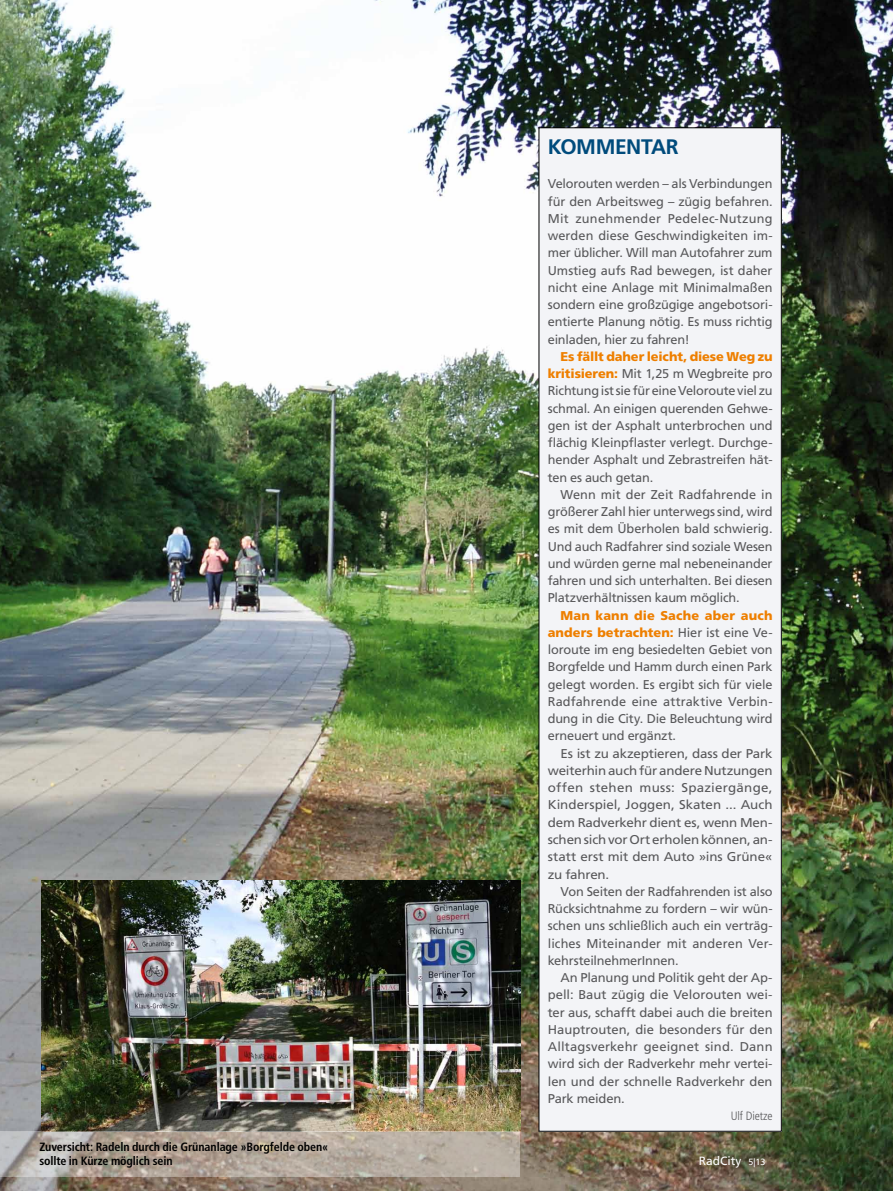
<style>
.page{position:relative;width:893px;height:1191px;background:#fff}
.page>*{position:absolute;margin:0;border:0;box-sizing:border-box;transform-origin:0 0}
.t1{font:700 21px "Frutiger LT";color:#004b7c}
.t2{font:12.75px "Frutiger LT";letter-spacing:-.01em;color:#58585a}
.t3{font:12.75px "Frutiger LT";letter-spacing:-.01em;color:#58585a;scale:1.05 1}
.t4{font:12.75px "Frutiger LT";letter-spacing:.01em;color:#58585a}
.t5{font:900 12.75px "Frutiger LT";color:#ee7f00}
.t6{font:12.75px "Frutiger LT";letter-spacing:.02em;color:#58585a}
.t7{font:12.75px "Frutiger LT";letter-spacing:.02em;color:#58585a;scale:1.05 1}
.t8{font:700 condensed 12px/14.4px "Frutiger LT";letter-spacing:-.01em;color:#000}
.t9{font:12px "Frutiger LT";color:#fff}
.t10{font:300 condensed 12px "Frutiger LT";letter-spacing:-.005em;color:#58585a}
.s1{font-weight:900;color:#ee7f00}
.s2{font-weight:400;color:#58585a}
.s3{font-size:9px}
</style>
<div class="page">
<img style="left:0;top:0;width:893px;height:1191px">
<img style="left:42px;top:880px;width:478px;height:251px">
<div style="left:539px;top:127px;width:243px;height:1004px;background:#f3f4f7"></div>
<svg style="left:0;top:1131px;width:520px;height:46px;background:#b5aa9f"></svg>
<p class="t8" style="left:39px;top:1139px;width:291px">Zuversicht: Radeln durch die Grünanlage »Borgfelde oben« sollte in Kürze möglich sein</p>
<p class="t1" style="left:548px;top:134px;width:29px">KOMMENTAR</p>
<p class="t2" style="left:548px;top:176px;width:226px">Velorouten werden – als Verbindungen</p>
<p class="t2" style="left:548px;top:194px;width:226px">für den Arbeitsweg – zügig befahren.</p>
<p class="t6" style="left:548px;top:211px;width:226px">Mit zunehmender Pedelec-Nutzung</p>
<p class="t2" style="left:548px;top:228px;width:226px">werden diese Geschwindigkeiten im-</p>
<p class="t2" style="left:548px;top:245px;width:226px">mer üblicher. Will man Autofahrer zum</p>
<p class="t2" style="left:548px;top:263px;width:226px">Umstieg aufs Rad bewegen, ist daher</p>
<p class="t2" style="left:548px;top:280px;width:226px">nicht eine Anlage mit Minimalmaßen</p>
<p class="t2" style="left:548px;top:297px;width:226px">sondern eine großzügige angebotsori-</p>
<p class="t2" style="left:548px;top:314px;width:226px">entierte Planung nötig. Es muss richtig</p>
<p class="t2" style="left:548px;top:332px;width:143px">einladen, hier zu fahren!</p>
<p class="t5" style="left:561px;top:349px;width:214px">Es fällt daher leicht, diese Weg zu</p>
<p class="t2" style="left:548px;top:366px;width:226px"><span class="s1">kritisieren:</span> Mit 1,25 m Wegbreite pro</p>
<p class="t2" style="left:548px;top:383px;width:226px">Richtung ist sie für eine Veloroute viel zu</p>
<p class="t2" style="left:548px;top:401px;width:226px">schmal. An einigen querenden Gehwe-</p>
<p class="t2" style="left:548px;top:418px;width:226px">gen ist der Asphalt unterbrochen und</p>
<p class="t2" style="left:548px;top:435px;width:226px">flächig Kleinpflaster verlegt. Durchge-</p>
<p class="t2" style="left:548px;top:452px;width:226px">hender Asphalt und Zebrastreifen hät-</p>
<p class="t2" style="left:548px;top:470px;width:107px">ten es auch getan.</p>
<p class="t2" style="left:561px;top:487px;width:214px">Wenn mit der Zeit Radfahrende in</p>
<p class="t2" style="left:548px;top:504px;width:226px">größerer Zahl hier unterwegs sind, wird</p>
<p class="t2" style="left:548px;top:521px;width:226px">es mit dem Überholen bald schwierig.</p>
<p class="t2" style="left:548px;top:539px;width:226px">Und auch Radfahrer sind soziale Wesen</p>
<p class="t2" style="left:548px;top:556px;width:226px">und würden gerne mal nebeneinander</p>
<p class="t2" style="left:548px;top:573px;width:226px">fahren und sich unterhalten. Bei diesen</p>
<p class="t2" style="left:548px;top:590px;width:193px">Platzverhältnissen kaum möglich.</p>
<p class="t5" style="left:561px;top:607px;width:214px">Man kann die Sache aber auch</p>
<p class="t5" style="left:548px;top:625px;width:226px">anders betrachten: <span class="s2">Hier ist eine Ve-</span></p>
<p class="t2" style="left:548px;top:642px;width:226px">loroute im eng besiedelten Gebiet von</p>
<p class="t2" style="left:548px;top:659px;width:226px">Borgfelde und Hamm durch einen Park</p>
<p class="t2" style="left:548px;top:677px;width:226px">gelegt worden. Es ergibt sich für viele</p>
<p class="t4" style="left:548px;top:694px;width:226px">Radfahrende eine attraktive Verbin-</p>
<p class="t2" style="left:548px;top:711px;width:226px">dung in die City. Die Beleuchtung wird</p>
<p class="t2" style="left:548px;top:728px;width:130px">erneuert und ergänzt.</p>
<p class="t3" style="left:561px;top:746px;width:203px">Es ist zu akzeptieren, dass der Park</p>
<p class="t3" style="left:548px;top:763px;width:216px">weiterhin auch für andere Nutzungen</p>
<p class="t7" style="left:548px;top:780px;width:216px">offen stehen muss: Spaziergänge,</p>
<p class="t3" style="left:548px;top:797px;width:216px">Kinderspiel, Joggen, Skaten ... Auch</p>
<p class="t3" style="left:548px;top:815px;width:216px">dem Radverkehr dient es, wenn Men-</p>
<p class="t3" style="left:548px;top:832px;width:216px">schen sich vor Ort erholen können, an-</p>
<p class="t3" style="left:548px;top:849px;width:216px">statt erst mit dem Auto »ins Grüne«</p>
<p class="t3" style="left:548px;top:866px;width:60px">zu fahren.</p>
<p class="t2" style="left:561px;top:884px;width:214px">Von Seiten der Radfahrenden ist also</p>
<p class="t2" style="left:548px;top:901px;width:226px">Rücksichtnahme zu fordern – wir wün-</p>
<p class="t2" style="left:548px;top:918px;width:226px">schen uns schließlich auch ein verträg-</p>
<p class="t4" style="left:548px;top:935px;width:226px">liches Miteinander mit anderen Ver-</p>
<p class="t2" style="left:548px;top:953px;width:132px">kehrsteilnehmerInnen.</p>
<p class="t2" style="left:561px;top:970px;width:214px">An Planung und Politik geht der Ap-</p>
<p class="t2" style="left:548px;top:987px;width:226px">pell: Baut zügig die Velorouten wei-</p>
<p class="t2" style="left:548px;top:1004px;width:226px">ter aus, schafft dabei auch die breiten</p>
<p class="t2" style="left:548px;top:1022px;width:226px">Hauptrouten, die besonders für den</p>
<p class="t4" style="left:548px;top:1039px;width:226px">Alltagsverkehr geeignet sind. Dann</p>
<p class="t2" style="left:548px;top:1056px;width:226px">wird sich der Radverkehr mehr vertei-</p>
<p class="t2" style="left:548px;top:1073px;width:226px">len und der schnelle Radverkehr den</p>
<p class="t2" style="left:548px;top:1091px;width:79px">Park meiden.</p>
<p class="t10" style="left:731px;top:1109px;width:43px">Ulf Dietze</p>
<p class="t9" style="left:699px;top:1154px;width:68px">RadCity <span class="s3">5|13</span></p>
</div>
